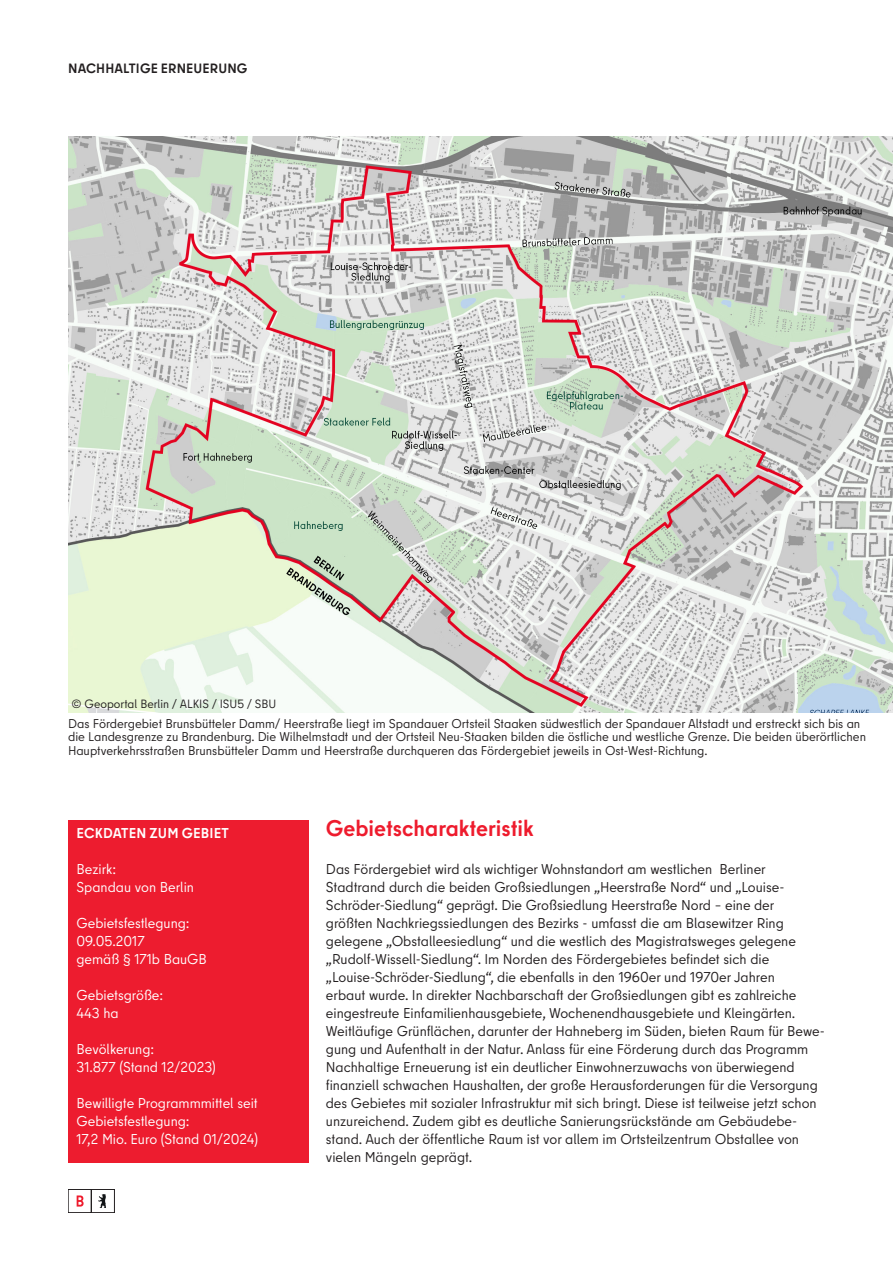
<style>
.page{position:relative;width:893px;height:1263px;background:#fff}
.page>*{position:absolute;margin:0;border:0;box-sizing:border-box;transform-origin:0 0}
.p-Charakt-Schluessel{font:700 22.5px "Berlin Type";color:#ee1b2d}
.p-Spaltentext{font:14.25px/18px "Berlin Type";color:#231f20}
.P-im-Kasten-schattie{font:14.25px/18px "Berlin Type";color:#fff}
.P-im-Kasten-schattie-2{font:700 14.25px "Berlin Type";letter-spacing:.01em;color:#fff}
.t1{font:700 13.5px "Berlin Type";letter-spacing:.01em;color:#231f20}
.p-bildunter-1sp{font:12.75px/13.5px "Berlin Type";color:#231f20}
.t2{font:12px "Berlin Type";color:#231f20}
</style>
<div class="page">
<svg style="left:68px;top:1189px;width:47px;height:23px"></svg>
<div style="left:68px;top:820px;width:241px;height:342px;background:#ed1c2f"></div>
<img style="left:68px;top:136px;width:825px;height:576px">
<p class="t1" style="left:68px;top:59px;width:181px">NACHHALTIGE ERNEUERUNG</p>
<p class="t2" style="left:71px;top:696px;width:206px">© Geoportal Berlin / ALKIS / ISU5 / SBU</p>
<p class="p-bildunter-1sp" style="left:68px;top:717px;width:799px">Das Fördergebiet Brunsbütteler Damm/ Heerstraße liegt im Spandauer Ortsteil Staaken südwestlich der Spandauer Altstadt und erstreckt sich bis an die Landesgrenze zu Brandenburg. Die Wilhelmstadt und der Ortsteil Neu-Staaken bilden die östliche und westliche Grenze. Die beiden überörtlichen<br>Hauptverkehrsstraßen Brunsbütteler Damm und Heerstraße durchqueren das Fördergebiet jeweils in Ost-West-Richtung.</p>
<p class="P-im-Kasten-schattie-2" style="left:77px;top:824px;width:154px">ECKDATEN ZUM GEBIET</p>
<p class="P-im-Kasten-schattie" style="left:77px;top:860px;width:119px">Bezirk:<br>Spandau von Berlin</p>
<p class="P-im-Kasten-schattie" style="left:77px;top:914px;width:132px">Gebietsfestlegung:<br>09.05.2017<br>gemäß § 171b BauGB</p>
<p class="P-im-Kasten-schattie" style="left:77px;top:986px;width:88px">Gebietsgröße:<br>443 ha</p>
<p class="P-im-Kasten-schattie" style="left:77px;top:1040px;width:141px">Bevölkerung:<br>31.877 (Stand 12/2023)</p>
<p class="P-im-Kasten-schattie" style="left:77px;top:1094px;width:183px">Bewilligte Programmmittel seit<br>Gebietsfestlegung:<br>17,2 Mio. Euro (Stand 01/2024)</p>
<p class="p-Charakt-Schluessel" style="left:326px;top:814px;width:209px">Gebietscharakteristik</p>
<p class="p-Spaltentext" style="left:326px;top:860px;width:500px">Das Fördergebiet wird als wichtiger Wohnstandort am westlichen Berliner Stadtrand durch die beiden Großsiedlungen „Heerstraße Nord“ und „Louise-Schröder-Siedlung“ geprägt. Die Großsiedlung Heerstraße Nord – eine der<br>größten Nachkriegssiedlungen des Bezirks - umfasst die am Blasewitzer Ring gelegene „Obstalleesiedlung“ und die westlich des Magistratsweges gelegene „Rudolf-Wissell-Siedlung“. Im Norden des Fördergebietes befindet sich die „Louise-Schröder-Siedlung“, die ebenfalls in den 1960er und 1970er Jahren<br>erbaut wurde. In direkter Nachbarschaft der Großsiedlungen gibt es zahlreiche eingestreute Einfamilienhausgebiete, Wochenendhausgebiete und Kleingärten.<br>Weitläufige Grünflächen, darunter der Hahneberg im Süden, bieten Raum für Bewe&shy;gung und Aufenthalt in der Natur. Anlass für eine Förderung durch das Programm Nachhaltige Erneuerung ist ein deutlicher Einwohnerzuwachs von überwiegend finanziell schwachen Haushalten, der große Herausforderungen für die Versorgung des Gebietes mit sozialer Infrastruktur mit sich bringt. Diese ist teilweise jetzt schon unzureichend. Zudem gibt es deutliche Sanierungsrückstände am Gebäudebe&shy;stand. Auch der öffentliche Raum ist vor allem im Ortsteilzentrum Obstallee von vielen Mängeln geprägt.</p>
</div>
